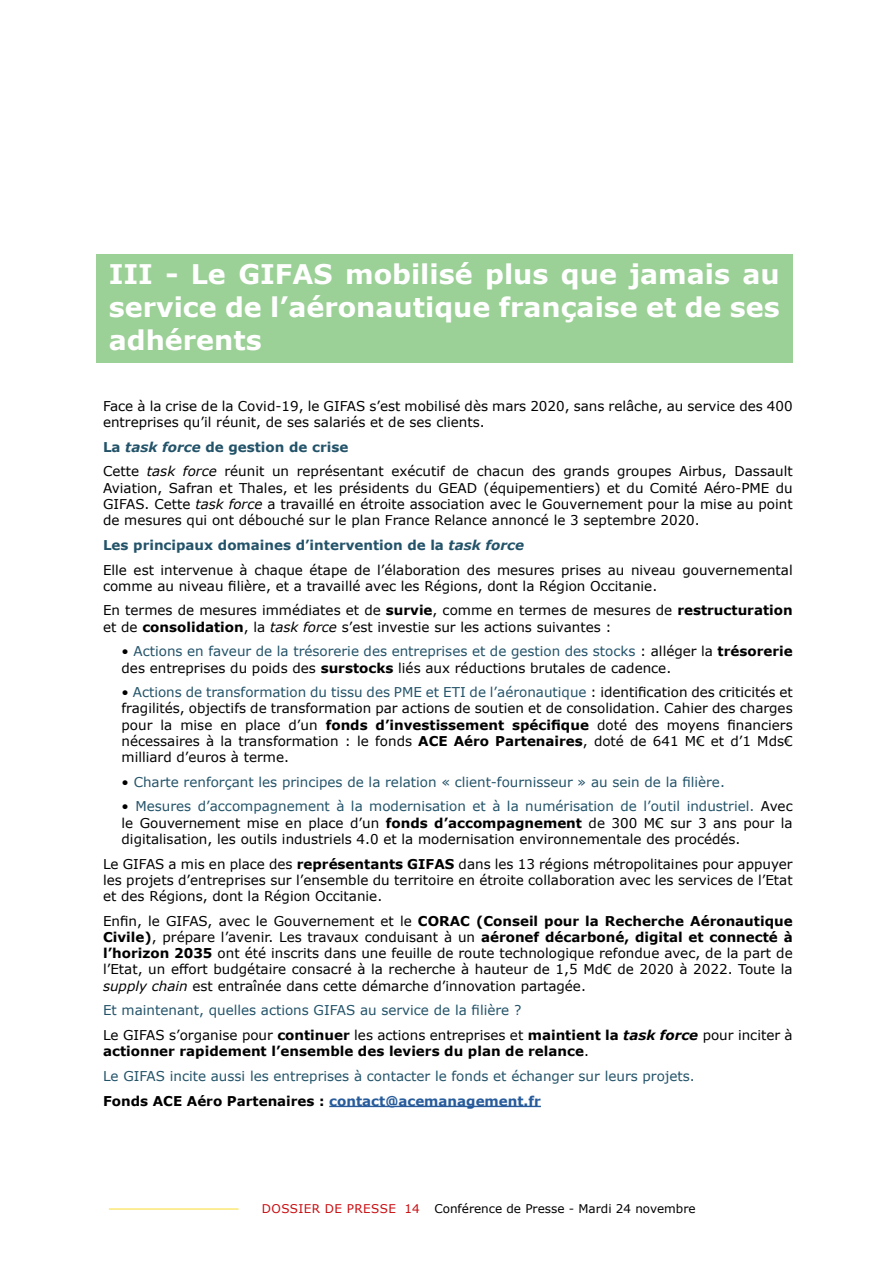
<style>
.page{position:relative;width:893px;height:1263px;background:#fff}
.page>*{position:absolute;margin:0;border:0;box-sizing:border-box;transform-origin:0 0}
.t1{font:700 27px/33px "Verdana";color:#fff;text-align:justify}
.t2{font:13.5px/16.2px "Verdana";color:#000}
.t3{font:700 13.5px/24.8px "Verdana";color:#000}
.t4{font:13.5px "Verdana";color:#235369}
.t5{font:12px "Verdana";color:#000}
.s1{font-weight:700;color:#235369}
.s2{font-weight:700;font-style:italic;color:#235369}
.s3{font-style:italic}
.s4{font-weight:700}
.s5{color:#235369}
.s6{color:#000}
.s7{font-weight:700;font-style:italic}
.s8{font-weight:400}
.s9{font-weight:400;color:#235369}
.s10{color:#275b9b}
.s11{color:#c90c0f}
</style>
<div class="page">
<hr style="left:329px;top:1106px;width:212px;height:1px;background:#275b9b">
<div style="left:96px;top:254px;width:696px;height:108px;background:#9bd096"></div>
<hr style="left:109px;top:1208px;width:129px;height:1px;background:#f9dc2f">
<h1 class="t1" style="left:109px;top:257px;width:672px">III - Le GIFAS mobilisé plus que jamais au service de l’aéronautique française et de ses adhérents</h1>
<p class="t2" style="left:103px;top:398px;width:691px">Face à la crise de la Covid-19, le GIFAS s’est mobilisé dès mars 2020, sans relâche, au service des 400 entreprises qu’il réunit, de ses salariés et de ses clients.</p>
<p class="t2" style="left:103px;top:434px;width:691px;line-height:24.8px"><span class="s1">La</span> <span class="s2">task force</span> <span class="s1">de gestion de crise<br></span>Cette <span class="s3">task force</span> réunit un représentant exécutif de chacun des grands groupes Airbus, Dassault</p>
<p class="t2" style="left:103px;top:479px;width:691px;text-align:justify">Aviation, Safran et Thales, et les présidents du GEAD (équipementiers) et du Comité Aéro-PME du GIFAS. Cette <span class="s3">task force</span> a travaillé en étroite association avec le Gouvernement pour la mise au point de mesures qui ont débouché sur le plan France Relance annoncé le 3 septembre 2020.</p>
<p class="t2" style="left:103px;top:532px;width:691px;line-height:24.8px"><span class="s1">Les principaux domaines d’intervention de la</span> <span class="s2">task force<br></span>Elle est intervenue à chaque étape de l’élaboration des mesures prises au niveau gouvernemental</p>
<p class="t2" style="left:103px;top:573px;width:691px;line-height:24.8px">comme au niveau filière, et a travaillé avec les Régions, dont la Région Occitanie.<br>En termes de mesures immédiates et de <span class="s4">survie</span>, comme en termes de mesures de <span class="s4">restructuration</span></p>
<p class="t2" style="left:103px;top:618px;width:510px">et de <span class="s4">consolidation</span>, la <span class="s3">task force</span> s’est investie sur les actions suivantes :</p>
<p class="t2" style="left:122px;top:643px;width:673px">• <span class="s5">Actions en faveur de la trésorerie des entreprises et de gestion des stocks</span> : alléger la <span class="s4">trésorerie </span>des entreprises du poids des <span class="s4">surstocks</span> liés aux réductions brutales de cadence.</p>
<p class="t2" style="left:122px;top:684px;width:673px;text-align:justify">• <span class="s5">Actions de transformation du tissu des PME et ETI de l’aéronautique</span> : identification des criticités et fragilités, objectifs de transformation par actions de soutien et de consolidation. Cahier des charges pour la mise en place d’un <span class="s4">fonds d’investissement spécifique</span> doté des moyens financiers nécessaires à la transformation : le fonds <span class="s4">ACE Aéro Partenaires</span>, doté de 641 M€ et d’1 Mds€ milliard d’euros à terme.</p>
<p class="t4" style="left:122px;top:772px;width:605px"><span class="s6">•</span> Charte renforçant les principes de la relation « client-fournisseur » au sein de la filière.</p>
<p class="t2" style="left:122px;top:798px;width:673px;text-align:justify">• <span class="s5">Mesures d’accompagnement à la modernisation et à la numérisation de l’outil industriel.</span> Avec le Gouvernement mise en place d’un <span class="s4">fonds d’accompagnement</span> de 300 M€ sur 3 ans pour la digitalisation, les outils industriels 4.0 et la modernisation environnementale des procédés.</p>
<p class="t2" style="left:103px;top:855px;width:691px;text-align:justify">Le GIFAS a mis en place des <span class="s4">représentants GIFAS</span> dans les 13 régions métropolitaines pour appuyer les projets d’entreprises sur l’ensemble du territoire en étroite collaboration avec les services de l’Etat et des Régions, dont la Région Occitanie.</p>
<p class="t2" style="left:103px;top:912px;width:691px;text-align:justify">Enfin, le GIFAS, avec le Gouvernement et le <span class="s4">CORAC (Conseil pour la Recherche Aéronautique Civile)</span>, prépare l’avenir. Les travaux conduisant à un <span class="s4">aéronef décarboné, digital et connecté à l’horizon 2035</span> ont été inscrits dans une feuille de route technologique refondue avec, de la part de l’Etat, un effort budgétaire consacré à la recherche à hauteur de 1,5 Md€ de 2020 à 2022. Toute la <span class="s3">supply chain</span> est entraînée dans cette démarche d’innovation partagée.</p>
<p class="t2" style="left:103px;top:998px;width:691px;line-height:24.8px"><span class="s5">Et maintenant, quelles actions GIFAS au service de la filière ?<br></span>Le GIFAS s’organise pour <span class="s4">continuer</span> les actions entreprises et <span class="s4">maintient la</span> <span class="s7">task force</span> pour inciter à</p>
<p class="t3" style="left:103px;top:1038px;width:593px">actionner rapidement l’ensemble des leviers du plan de relance<span class="s8">.<br></span><span class="s9">Le GIFAS incite aussi les entreprises à contacter le fonds et échanger sur leurs projets.<br></span>Fonds ACE Aéro Partenaires : <span class="s10">contact@acemanagement.fr</span></p>
<p class="t5" style="left:262px;top:1201px;width:435px"><span class="s11">DOSSIER DE PRESSE 14</span> Conférence de Presse - Mardi 24 novembre</p>
</div>
